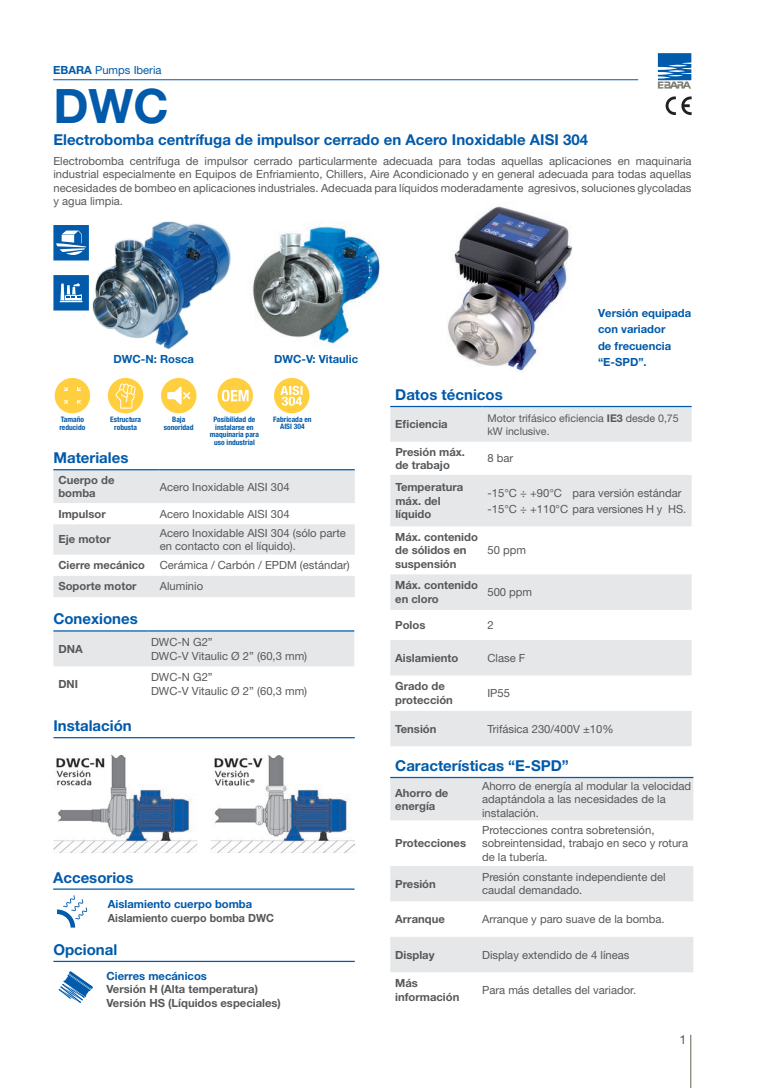
<style>
.page{position:relative;width:780px;height:1088px;background:#fff}
.page>*{position:absolute;margin:0;border:0;box-sizing:border-box;transform-origin:0 0}
.t1{font:700 47.5px "Helvetica Neue LT Std";color:#015aaa}
.t2{font:700 15px "Helvetica Neue LT Std";color:#015aaa}
.t3{font:12.5px "Helvetica Neue LT Std";color:#57585a}
.t4{font:11.25px/13.5px "Helvetica Neue LT Std";color:#57585a}
.t5{font:700 11.25px/13.5px "Helvetica Neue LT Std";color:#57585a}
.t6{font:700 11.25px/16.2px "Helvetica Neue LT Std";color:#015aaa}
.t7{font:700 11.25px "Helvetica Neue LT Std";color:#57585a;scale:.95 1}
.t8{font:11.25px "Helvetica Neue LT Std";color:#015aaa}
.t9{font:10.62px/12.8px "Helvetica Neue LT Std";color:#57585a}
.t10{font:700 condensed 7.5px/7.5px "Helvetica Neue LT Std";color:#015aaa;text-align:center}
.s1{font-weight:700}
</style>
<div class="page">
<hr style="left:690px;top:1035px;width:1px;height:53px;background:#818178">
<svg style="left:657px;top:53px;width:34px;height:36px"></svg>
<hr style="left:53px;top:79px;width:585px;height:1px;background:#015aaa">
<img style="left:92px;top:221px;width:81px;height:129px">
<svg style="left:53px;top:470px;width:302px;height:127px;fill:#e6e7e9"></svg>
<hr style="left:53px;top:469px;width:107px;height:1px;background:#015aaa">
<hr style="left:160px;top:469px;width:195px;height:1px;background:#015aaa">
<hr style="left:53px;top:888px;width:301px;height:2px;background:#015aaa">
<hr style="left:53px;top:961px;width:302px;height:1px;background:#015aaa">
<svg style="left:390px;top:407px;width:301px;height:339px;fill:#e6e7e9"></svg>
<hr style="left:390px;top:406px;width:92px;height:1px;background:#015aaa">
<hr style="left:482px;top:406px;width:209px;height:1px;background:#015aaa">
<div style="left:108px;top:378px;width:35px;height:35px;background:#ffcf3f;border-radius:50%"></div>
<svg style="left:115px;top:383px;width:21px;height:26px"></svg>
<div style="left:55px;top:378px;width:35px;height:35px;background:#ffcf3f;border-radius:50%"></div>
<svg style="left:64px;top:387px;width:17px;height:17px"></svg>
<svg style="left:53px;top:275px;width:36px;height:35px"></svg>
<div style="left:161px;top:378px;width:35px;height:35px;background:#ffcf3f;border-radius:50%"></div>
<svg style="left:167px;top:386px;width:23px;height:19px"></svg>
<svg style="left:57px;top:895px;width:30px;height:32px"></svg>
<svg style="left:53px;top:225px;width:36px;height:35px"></svg>
<img style="left:53px;top:756px;width:302px;height:97px">
<hr style="left:53px;top:737px;width:302px;height:1px;background:#015aaa">
<div style="left:53px;top:631px;width:301px;height:35px;background:#e6e7e9"></div>
<hr style="left:53px;top:630px;width:94px;height:1px;background:#015aaa">
<hr style="left:147px;top:630px;width:207px;height:1px;background:#015aaa">
<div style="left:217px;top:378px;width:36px;height:35px;background:#ffcf3f;border-radius:50%"></div>
<svg style="left:222px;top:390px;width:26px;height:11px"></svg>
<img style="left:252px;top:226px;width:128px;height:118px">
<div style="left:274px;top:378px;width:35px;height:35px;background:#ffcf3f;border-radius:50%"></div>
<svg style="left:280px;top:386px;width:22px;height:20px"></svg>
<svg style="left:665px;top:96px;width:26px;height:19px"></svg>
<svg style="left:59px;top:971px;width:34px;height:32px"></svg>
<svg style="left:390px;top:778px;width:303px;height:194px;fill:#e6e7e9"></svg>
<hr style="left:390px;top:777px;width:87px;height:1px;background:#015aaa">
<hr style="left:477px;top:777px;width:216px;height:1px;background:#015aaa">
<img style="left:448px;top:206px;width:125px;height:166px">
<p class="t8" style="left:53px;top:63px;width:110px"><span class="s1">EBARA</span> Pumps Iberia</p>
<h1 class="t1" style="left:53px;top:76px;width:117px">DWC</h1>
<h2 class="t2" style="left:53px;top:130px;width:536px">Electrobomba centrífuga de impulsor cerrado en Acero Inoxidable AISI 304</h2>
<p class="t4" style="left:53px;top:154px;width:639px;text-align:justify">Electrobomba centrífuga de impulsor cerrado particularmente adecuada para todas aquellas aplicaciones en maquinaria industrial especialmente en Equipos de Enfriamiento, Chillers, Aire Acondicionado y en general adecuada para todas aquellas necesidades de bombeo en aplicaciones industriales. Adecuada para líquidos moderadamente agresivos, soluciones glycoladas y agua limpia.</p>
<p class="t6" style="left:113px;top:351px;width:82px">DWC-N: Rosca</p>
<p class="t6" style="left:274px;top:351px;width:85px">DWC-V: Vitaulic</p>
<p class="t10" style="left:59px;top:416px;width:28px;text-align:left">Tamaño reducido</p>
<p class="t10" style="left:164px;top:416px;width:31px">Baja sonoridad</p>
<p class="t10" style="left:110px;top:416px;width:32px">Estructura robusta</p>
<p class="t10" style="left:210px;top:416px;width:51px">Posibilidad de instalarse en maquinaria para uso industrial</p>
<p class="t10" style="left:273px;top:415px;width:40px">Fabricada en<br>AISI 304</p>
<h2 class="t2" style="left:53px;top:449px;width:76px">Materiales</h2>
<p class="t5" style="left:58px;top:473px;width:58px">Cuerpo de bomba</p>
<p class="t4" style="left:160px;top:480px;width:131px">Acero Inoxidable AISI 304</p>
<p class="t5" style="left:58px;top:507px;width:49px">Impulsor</p>
<p class="t4" style="left:160px;top:507px;width:131px">Acero Inoxidable AISI 304</p>
<p class="t5" style="left:58px;top:532px;width:54px">Eje motor</p>
<p class="t4" style="left:160px;top:526px;width:188px">Acero Inoxidable AISI 304 (sólo parte en contacto con el líquido).</p>
<p class="t5" style="left:58px;top:558px;width:88px">Cierre mecánico</p>
<p class="t4" style="left:160px;top:558px;width:191px">Cerámica / Carbón / EPDM (estándar)</p>
<p class="t5" style="left:58px;top:579px;width:80px">Soporte motor</p>
<p class="t4" style="left:160px;top:579px;width:45px">Aluminio</p>
<h2 class="t2" style="left:53px;top:610px;width:86px">Conexiones</h2>
<p class="t5" style="left:58px;top:642px;width:26px">DNA</p>
<p class="t4" style="left:151px;top:635px;width:158px">DWC-N G2”<br>DWC-V Vitaulic Ø 2” (60,3 mm)</p>
<p class="t5" style="left:58px;top:677px;width:21px">DNI</p>
<p class="t4" style="left:151px;top:670px;width:158px">DWC-N G2”<br>DWC-V Vitaulic Ø 2” (60,3 mm)</p>
<h2 class="t2" style="left:53px;top:716px;width:80px">Instalación</h2>
<h2 class="t2" style="left:53px;top:868px;width:82px">Accesorios</h2>
<p class="t6" style="left:108px;top:896px;width:146px">Aislamiento cuerpo bomba</p>
<p class="t7" style="left:108px;top:911px;width:176px">Aislamiento cuerpo bomba DWC</p>
<h2 class="t2" style="left:53px;top:940px;width:65px">Opcional</h2>
<p class="t6" style="left:106px;top:967px;width:102px">Cierres mecánicos</p>
<p class="t5" style="left:106px;top:982px;width:176px">Versión H (Alta temperatura)<br>Versión HS (Líquidos especiales)</p>
<p class="t6" style="left:598px;top:305px;width:95px">Versión equipada con variador<br>de frecuencia “E-SPD”.</p>
<h2 class="t2" style="left:395px;top:385px;width:109px">Datos técnicos</h2>
<p class="t5" style="left:395px;top:417px;width:54px">Eficiencia</p>
<p class="t9" style="left:487px;top:411px;width:193px">Motor trifásico eficiencia <span class="s1">IE3</span> desde 0,75 kW inclusive.</p>
<p class="t5" style="left:395px;top:445px;width:71px">Presión máx. de trabajo</p>
<p class="t4" style="left:487px;top:451px;width:27px">8 bar</p>
<p class="t5" style="left:395px;top:480px;width:69px">Temperatura máx. del líquido</p>
<p class="t4" style="left:487px;top:484px;width:200px;line-height:16.2px">-15°C ÷ +90°C para versión estándar -15°C ÷ +110°C para versiones H y HS.</p>
<p class="t5" style="left:395px;top:530px;width:84px">Máx. contenido de sólidos en suspensión</p>
<p class="t4" style="left:487px;top:543px;width:40px">50 ppm</p>
<p class="t5" style="left:395px;top:578px;width:84px">Máx. contenido en cloro</p>
<p class="t4" style="left:487px;top:585px;width:46px">500 ppm</p>
<p class="t5" style="left:395px;top:618px;width:32px">Polos</p>
<p class="t4" style="left:487px;top:618px;width:8px">2</p>
<p class="t5" style="left:395px;top:651px;width:65px">Aislamiento</p>
<p class="t4" style="left:487px;top:651px;width:39px">Clase F</p>
<p class="t5" style="left:395px;top:679px;width:59px">Grado de protección</p>
<p class="t4" style="left:487px;top:686px;width:24px">IP55</p>
<p class="t5" style="left:395px;top:721px;width:43px">Tensión</p>
<p class="t4" style="left:487px;top:722px;width:128px">Trifásica 230/400V ±10%</p>
<h2 class="t2" style="left:395px;top:756px;width:175px">Características “E-SPD”</h2>
<p class="t5" style="left:395px;top:785px;width:55px">Ahorro de energía</p>
<p class="t4" style="left:482px;top:779px;width:210px">Ahorro de energía al modular la velocidad adaptándola a las necesidades de la instalación.</p>
<p class="t5" style="left:395px;top:836px;width:72px">Protecciones</p>
<p class="t4" style="left:482px;top:823px;width:207px">Protecciones contra sobretensión, sobreintensidad, trabajo en seco y rotura de la tubería.</p>
<p class="t5" style="left:395px;top:877px;width:42px">Presión</p>
<p class="t4" style="left:482px;top:870px;width:185px">Presión constante independiente del caudal demandado.</p>
<p class="t5" style="left:395px;top:912px;width:51px">Arranque</p>
<p class="t4" style="left:482px;top:912px;width:184px">Arranque y paro suave de la bomba.</p>
<p class="t5" style="left:395px;top:947px;width:41px">Display</p>
<p class="t4" style="left:482px;top:948px;width:149px">Display extendido de 4 líneas</p>
<p class="t5" style="left:395px;top:976px;width:66px">Más información</p>
<p class="t4" style="left:482px;top:983px;width:155px">Para más detalles del variador.</p>
<p class="t3" style="left:679px;top:1032px;width:8px">1</p>
</div>
